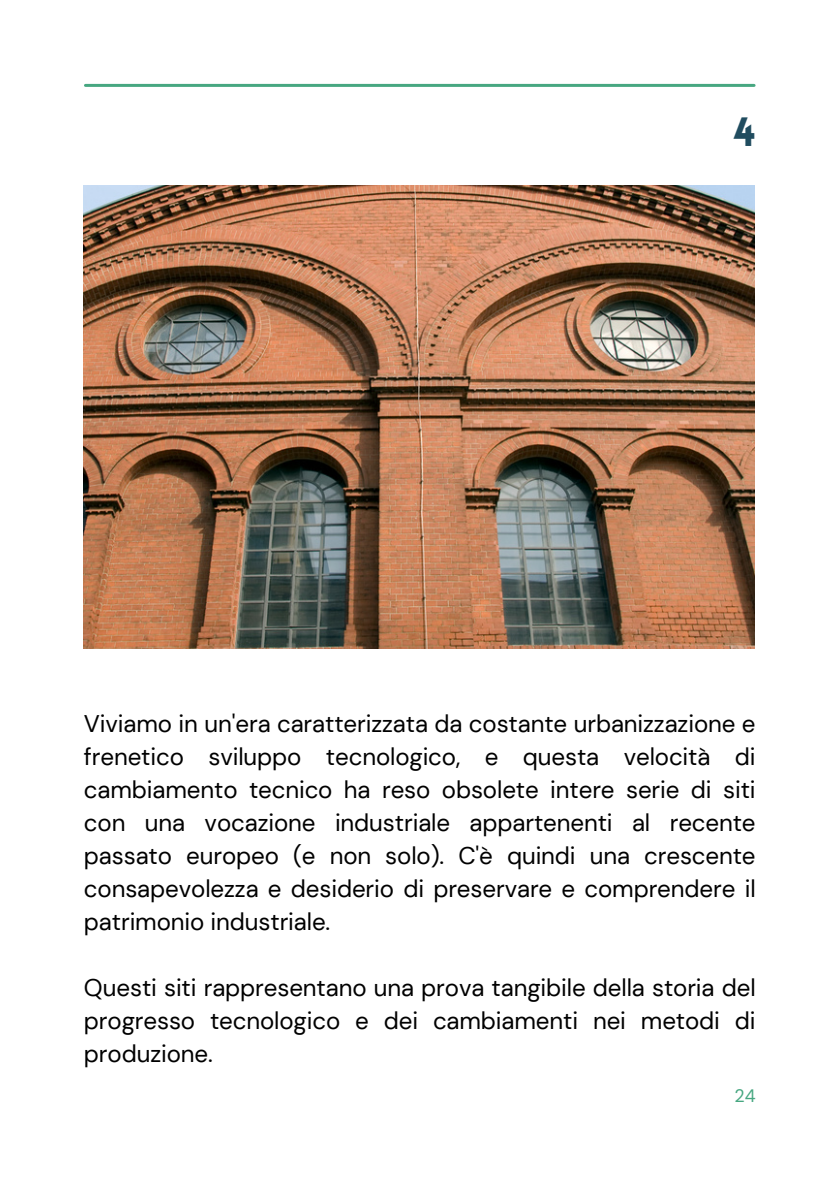
<style>
.page{position:relative;width:839px;height:1191px;background:#fff}
.page>*{position:absolute;margin:0;border:0;box-sizing:border-box;transform-origin:0 0}
.t1{font:900 40px "Lovelo";color:#204c5f}
.t2{font:24px/33px "DM Sans";letter-spacing:-.005em;color:#000;text-align:justify}
.t3{font:18px "DM Sans";color:#47a781}
</style>
<div class="page">
<img style="left:84px;top:185px;width:670px;height:464px">
<hr style="left:85px;top:84px;width:669px;height:3px;background:#47a781">
<p class="t1" style="left:734px;top:116px;width:23px">4</p>
<p class="t2" style="left:84px;top:707px;width:673px">Viviamo in un'era caratterizzata da costante urbanizzazione e frenetico sviluppo tecnologico, e questa velocità di cambiamento tecnico ha reso obsolete intere serie di siti con una vocazione industriale appartenenti al recente passato europeo (e non solo). C'è quindi una crescente consapevolezza e desiderio di preservare e comprendere il patrimonio industriale.</p>
<h1 class="t2" style="left:84px;top:971px;width:673px">Questi siti rappresentano una prova tangibile della storia del progresso tecnologico e dei cambiamenti nei metodi di produzione.</h1>
<h1 class="t3" style="left:734px;top:1085px;width:23px">24</h1>
</div>
